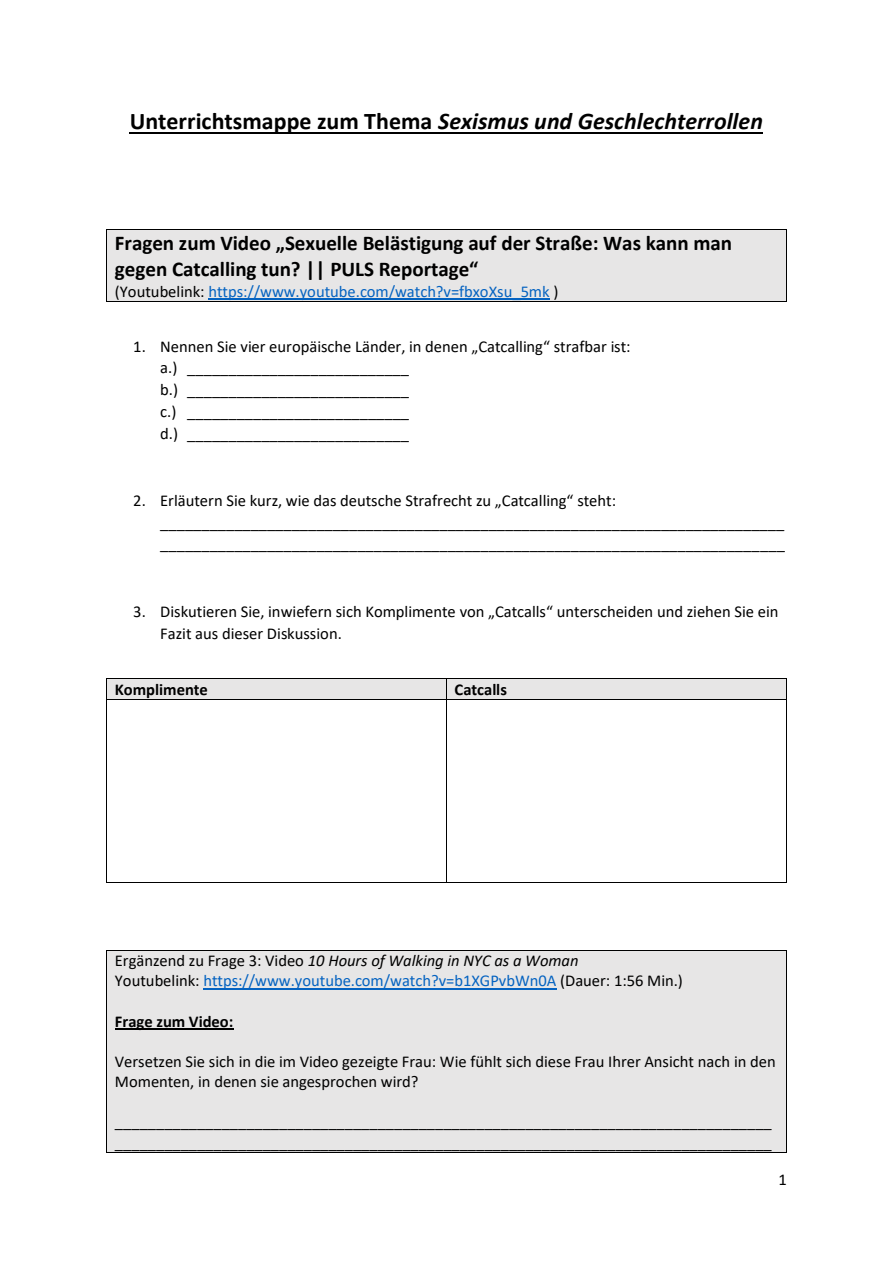
<style>
.page{position:relative;width:893px;height:1263px;background:#fff}
.page>*{position:absolute;margin:0;border:0;box-sizing:border-box;transform-origin:0 0}
.t1{font:italic 700 24px "Calibri";color:#000}
.t2{font:700 21px/25.5px "Calibri";color:#000}
.t3{font:16.5px/21.6px "Calibri";color:#000}
.t4{font:16.5px "Calibri";color:#0563c1}
.t5{font:italic 16.5px "Calibri";color:#000}
.t6{font:700 16.5px "Calibri";color:#000}
.s1{font-style:normal}
.s2{color:#000}
</style>
<div class="page">
<hr style="left:130px;top:132px;width:633px;height:1px;background:#000">
<div style="left:107px;top:230px;width:679px;height:71px;background:#e7e6e6"></div>
<hr style="left:208px;top:299px;width:342px;height:1px;background:#0563c1">
<hr style="left:107px;top:229px;width:679px;height:1px;background:#000">
<hr style="left:106px;top:230px;width:1px;height:72px;background:#000">
<hr style="left:107px;top:302px;width:679px;height:1px;background:#000">
<hr style="left:786px;top:230px;width:1px;height:72px;background:#000">
<div style="left:107px;top:679px;width:339px;height:20px;background:#e7e6e6"></div>
<div style="left:447px;top:679px;width:339px;height:20px;background:#e7e6e6"></div>
<hr style="left:107px;top:679px;width:339px;height:1px;background:#000">
<hr style="left:447px;top:679px;width:339px;height:1px;background:#000">
<svg style="left:106px;top:679px;width:1px;height:21px"></svg>
<hr style="left:107px;top:699px;width:339px;height:1px;background:#000">
<svg style="left:446px;top:679px;width:1px;height:21px"></svg>
<hr style="left:447px;top:699px;width:339px;height:1px;background:#000">
<svg style="left:786px;top:679px;width:1px;height:21px"></svg>
<hr style="left:106px;top:700px;width:1px;height:182px;background:#000">
<hr style="left:107px;top:882px;width:339px;height:1px;background:#000">
<hr style="left:446px;top:700px;width:1px;height:182px;background:#000">
<hr style="left:447px;top:882px;width:339px;height:1px;background:#000">
<hr style="left:786px;top:700px;width:1px;height:182px;background:#000">
<div style="left:107px;top:951px;width:679px;height:201px;background:#e7e6e6"></div>
<hr style="left:203px;top:988px;width:353px;height:1px;background:#0563c1">
<hr style="left:115px;top:1028px;width:118px;height:1px;background:#000">
<hr style="left:107px;top:950px;width:679px;height:1px;background:#000">
<hr style="left:106px;top:950px;width:1px;height:202px;background:#000">
<hr style="left:107px;top:1152px;width:679px;height:1px;background:#000">
<hr style="left:786px;top:950px;width:1px;height:202px;background:#000">
<p class="t1" style="left:130px;top:111px;width:635px"><span class="s1">Unterrichtsmappe zum Thema</span> Sexismus und Geschlechterrollen</p>
<p class="t2" style="left:115px;top:232px;width:619px">Fragen zum Video „Sexuelle Belästigung auf der Straße: Was kann man gegen Catcalling tun? || PULS Reportage“</p>
<p class="t4" style="left:115px;top:284px;width:445px"><span class="s2">(Youtubelink:</span> https://www.youtube.com/watch?v=fbxoXsu_5mk <span class="s2">)</span></p>
<p class="t3" style="left:133px;top:337px;width:499px">1. Nennen Sie vier europäische Länder, in denen „Catcalling“ strafbar ist:</p>
<p class="t3" style="left:160px;top:358px;width:250px">a.) ___________________________</p>
<p class="t3" style="left:160px;top:380px;width:250px">b.) ___________________________</p>
<p class="t3" style="left:160px;top:402px;width:250px">c.) ___________________________</p>
<p class="t3" style="left:160px;top:424px;width:250px">d.) ___________________________</p>
<p class="t3" style="left:133px;top:491px;width:484px">2. Erläutern Sie kurz, wie das deutsche Strafrecht zu „Catcalling“ steht:</p>
<p class="t3" style="left:160px;top:513px;width:626px">____________________________________________________________________________ ____________________________________________________________________________</p>
<p class="t3" style="left:160px;top:602px;width:620px;text-indent:-27px">3. Diskutieren Sie, inwiefern sich Komplimente von „Catcalls“ unterscheiden und ziehen Sie ein<br>Fazit aus dieser Diskussion.</p>
<p class="t6" style="left:115px;top:683px;width:95px">Komplimente</p>
<p class="t6" style="left:455px;top:683px;width:54px">Catcalls</p>
<p class="t5" style="left:115px;top:954px;width:465px"><span class="s1">Ergänzend zu Frage 3: Video</span> 10 Hours of Walking in NYC as a Woman</p>
<p class="t4" style="left:115px;top:974px;width:570px"><span class="s2">Youtubelink:</span> https://www.youtube.com/watch?v=b1XGPvbWn0A <span class="s2">(Dauer: 1:56 Min.)</span></p>
<p class="t6" style="left:115px;top:1014px;width:120px">Frage zum Video:</p>
<p class="t3" style="left:115px;top:1053px;width:662px;line-height:20.2px">Versetzen Sie sich in die im Video gezeigte Frau: Wie fühlt sich diese Frau Ihrer Ansicht nach in den<br>Momenten, in denen sie angesprochen wird?</p>
<p class="t3" style="left:115px;top:1113px;width:658px;line-height:20.1px">________________________________________________________________________________ ________________________________________________________________________________</p>
<p class="t3" style="left:778px;top:1170px;width:10px">1</p>
</div>
